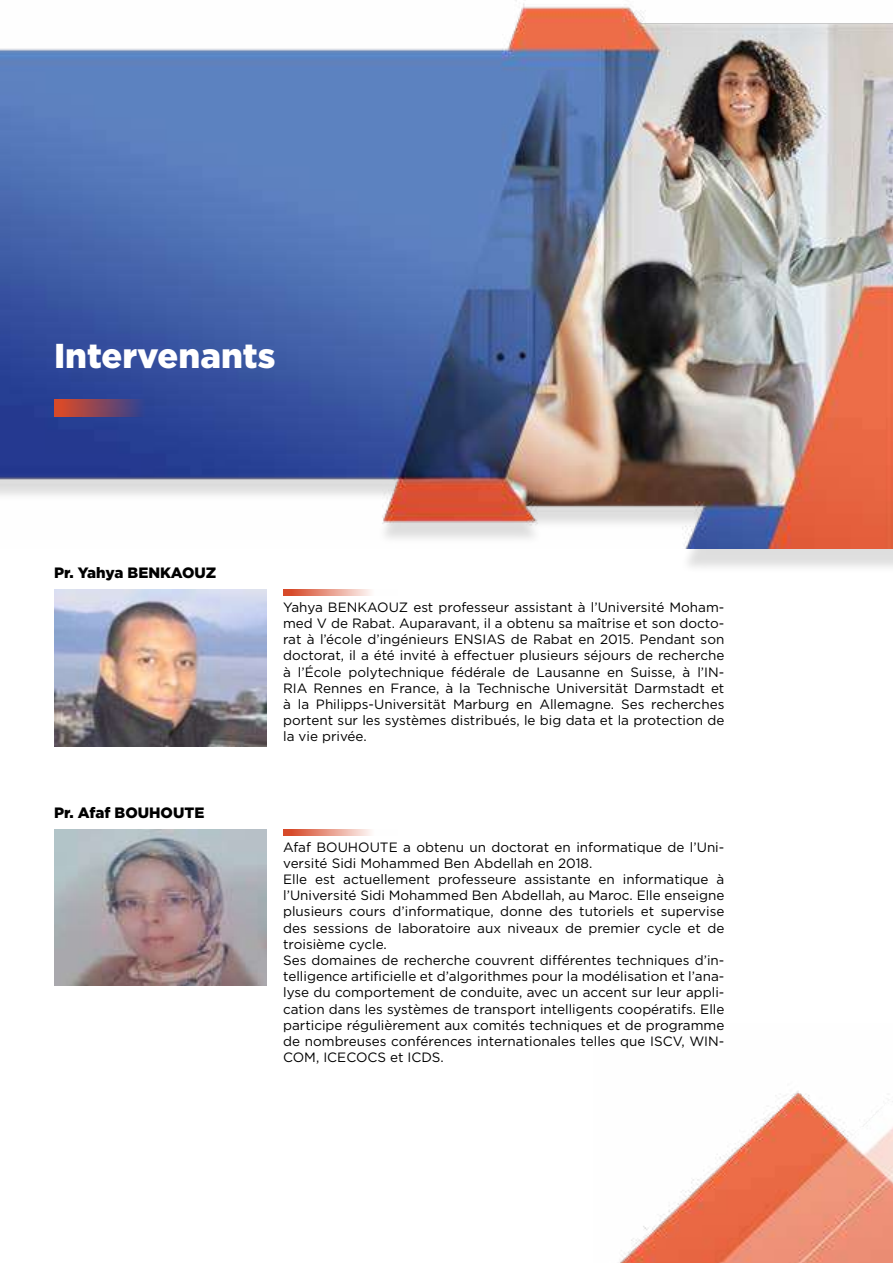
<style>
.page{position:relative;width:893px;height:1263px;background:#fff}
.page>*{position:absolute;margin:0;border:0;box-sizing:border-box;transform-origin:0 0}
.t1{font:900 34.5px "Gotham";color:#fff}
.t2{font:900 15px "Gotham";color:#000}
.t3{font:13.5px/16.2px "Gotham";color:#000;text-align:justify}
</style>
<div class="page">
<div style="left:0;top:15px;width:893px;height:558px;background:#000;opacity:.13"></div>
<img style="left:0;top:0;width:893px;height:549px">
<svg style="left:54px;top:400px;width:115px;height:17px;background:#744566"></svg>
<svg style="left:283px;top:589px;width:88px;height:7px"></svg>
<img style="left:54px;top:589px;width:212px;height:157px">
<svg style="left:283px;top:829px;width:88px;height:7px"></svg>
<img style="left:54px;top:829px;width:212px;height:157px">
<img style="left:619px;top:1091px;width:274px;height:172px">
<h1 class="t1" style="left:54px;top:332px;width:223px">Intervenants</h1>
<p class="t2" style="left:54px;top:562px;width:164px">Pr. Yahya BENKAOUZ</p>
<p class="t2" style="left:54px;top:802px;width:152px">Pr. Afaf BOUHOUTE</p>
<p class="t3" style="left:283px;top:598px;width:443px">Yahya BENKAOUZ est professeur assistant à l’Université Moham&shy;med V de Rabat. Auparavant, il a obtenu sa maîtrise et son docto&shy;rat à l’école d’ingénieurs ENSIAS de Rabat en 2015. Pendant son doctorat, il a été invité à effectuer plusieurs séjours de recherche à l’École polytechnique fédérale de Lausanne en Suisse, à l’IN-RIA Rennes en France, à la Technische Universität Darmstadt et à la Philipps-Universität Marburg en Allemagne. Ses recherches portent sur les systèmes distribués, le big data et la protection de la vie privée.</p>
<p class="t3" style="left:283px;top:838px;width:443px;text-align:left">Afaf BOUHOUTE a obtenu un doctorat en informatique de l’Uni&shy;versité Sidi Mohammed Ben Abdellah en 2018.<br>Elle est actuellement professeure assistante en informatique à l’Université Sidi Mohammed Ben Abdellah, au Maroc. Elle enseigne plusieurs cours d’informatique, donne des tutoriels et supervise des sessions de laboratoire aux niveaux de premier cycle et de troisième cycle.<br>Ses domaines de recherche couvrent différentes techniques d’in&shy;telligence artificielle et d’algorithmes pour la modélisation et l’ana&shy;lyse du comportement de conduite, avec un accent sur leur appli&shy;cation dans les systèmes de transport intelligents coopératifs. Elle participe régulièrement aux comités techniques et de programme de nombreuses conférences internationales telles que ISCV, WIN-COM, ICECOCS et ICDS.</p>
</div>
